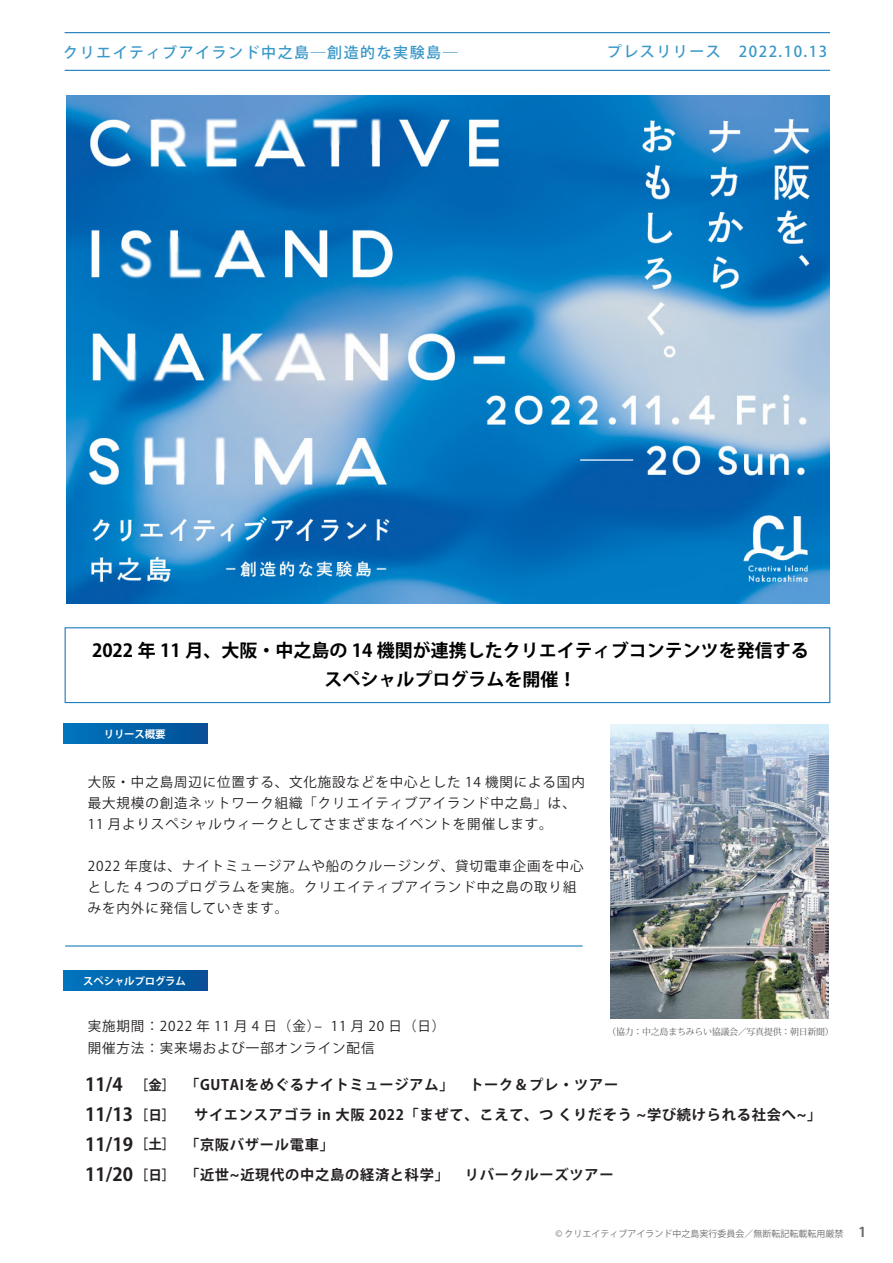
<style>
.page{position:relative;width:893px;height:1263px;background:#fff}
.page>*{position:absolute;margin:0;border:0;box-sizing:border-box;transform-origin:0 0}
.t1{font:700 18px/28.5px "Koz Go Pr 6 N";color:#000;text-align:center}
.t2{font:700 18px/30px "Koz Go Pro";color:#231f20;text-align:justify}
.t3{font:500 15px "Koz Go Pr 6 N";letter-spacing:.1em;color:#3998c8}
.t4{font:700 14.25px/30.5px "Koz Go Pro";letter-spacing:.05em;color:#231f20}
.t5{font:13.5px/21px "Koz Go Pr 6 N";letter-spacing:.065em;color:#231f20}
.t6{font:700 10.5px "Koz Go Pro";letter-spacing:-.025em;color:#fff}
.t7{font:9px "Koz Go Pro";color:#6c6d70}
.t8{font:8.85px "Koz Min Pr 6 N";letter-spacing:-.025em;color:#57585a}
.s1{font-size:13.5px}
.s2{font-weight:700;font-size:13.5px}
</style>
<div class="page">
<div style="left:65px;top:627px;width:765px;height:76px;border:1px solid #1b7dbb"></div>
<div style="left:64px;top:723px;width:143px;height:21px;background:linear-gradient(to right,#0075be,#044e96)"></div>
<div style="left:64px;top:970px;width:143px;height:21px;background:linear-gradient(to right,#0075be,#044e96)"></div>
<hr style="left:65px;top:945px;width:518px;height:1px;background:#1b7dbb">
<img style="left:611px;top:724px;width:217px;height:294px">
<hr style="left:65px;top:32px;width:765px;height:1px;background:#1b7dbb">
<hr style="left:65px;top:70px;width:765px;height:1px;background:#1b7dbb">
<img style="left:66px;top:95px;width:763px;height:509px">
<p class="t3" style="left:63px;top:44px;width:396px">クリエイティブアイランド中之島―創造的な実験島―</p>
<p class="t3" style="left:607px;top:43px;width:222px">プレスリリース　2022.10.13</p>
<h1 class="t1" style="left:92px;top:637px;width:718px">2022 年 11 月、大阪・中之島の 14 機関が連携したクリエイティブコンテンツを発信するスペシャルプログラムを開催！</h1>
<p class="t6" style="left:104px;top:727px;width:63px">リリース概要</p>
<p class="t5" style="left:88px;top:771px;width:498px">大阪・中之島周辺に位置する、文化施設などを中心とした 14 機関による国内最大規模の創造ネットワーク組織「クリエイティブアイランド中之島」は、<br>11 月よりスペシャルウィークとしてさまざまなイベントを開催します。</p>
<p class="t5" style="left:88px;top:855px;width:497px">2022 年度は、ナイトミュージアムや船のクルージング、貸切電車企画を中心とした 4 つのプログラムを実施。クリエイティブアイランド中之島の取り組みを内外に発信していきます。</p>
<p class="t6" style="left:83px;top:974px;width:104px">スペシャルプログラム</p>
<p class="t5" style="left:88px;top:1015px;width:359px">実施期間：2022 年 11 月 4 日（金）‒ 11 月 20 日（日）</p>
<p class="t8" style="left:607px;top:1027px;width:228px">（協力：中之島まちみらい協議会／写真提供：朝日新聞）</p>
<p class="t5" style="left:88px;top:1038px;width:288px">開催方法：実来場および一部オンライン配信</p>
<p class="t4" style="left:185px;top:1070px;width:450px">「GUTAIをめぐるナイトミュージアム」　トーク＆プレ・ツアー　</p>
<h1 class="t2" style="left:85px;top:1070px;width:92px">11/4 <span class="s1">［金］</span>11/13<span class="s1">［日］</span>11/19<span class="s1">［土］</span>11/20<span class="s1">［日］</span></h1>
<p class="t4" style="left:194px;top:1100px;width:629px">サイエンスアゴラ in 大阪 2022「まぜて、こえて、つ くりだそう ~学び続けられる社会へ~」</p>
<p class="t4" style="left:185px;top:1130px;width:430px">「京阪バザール電車」<br>「近世~近現代の中之島の経済と科学」　リバークルーズツアー</p>
<p class="t7" style="left:555px;top:1228px;width:312px">© クリエイティブアイランド中之島実行委員会／無断転記転載転用厳禁 <span class="s2">1</span></p>
</div>
